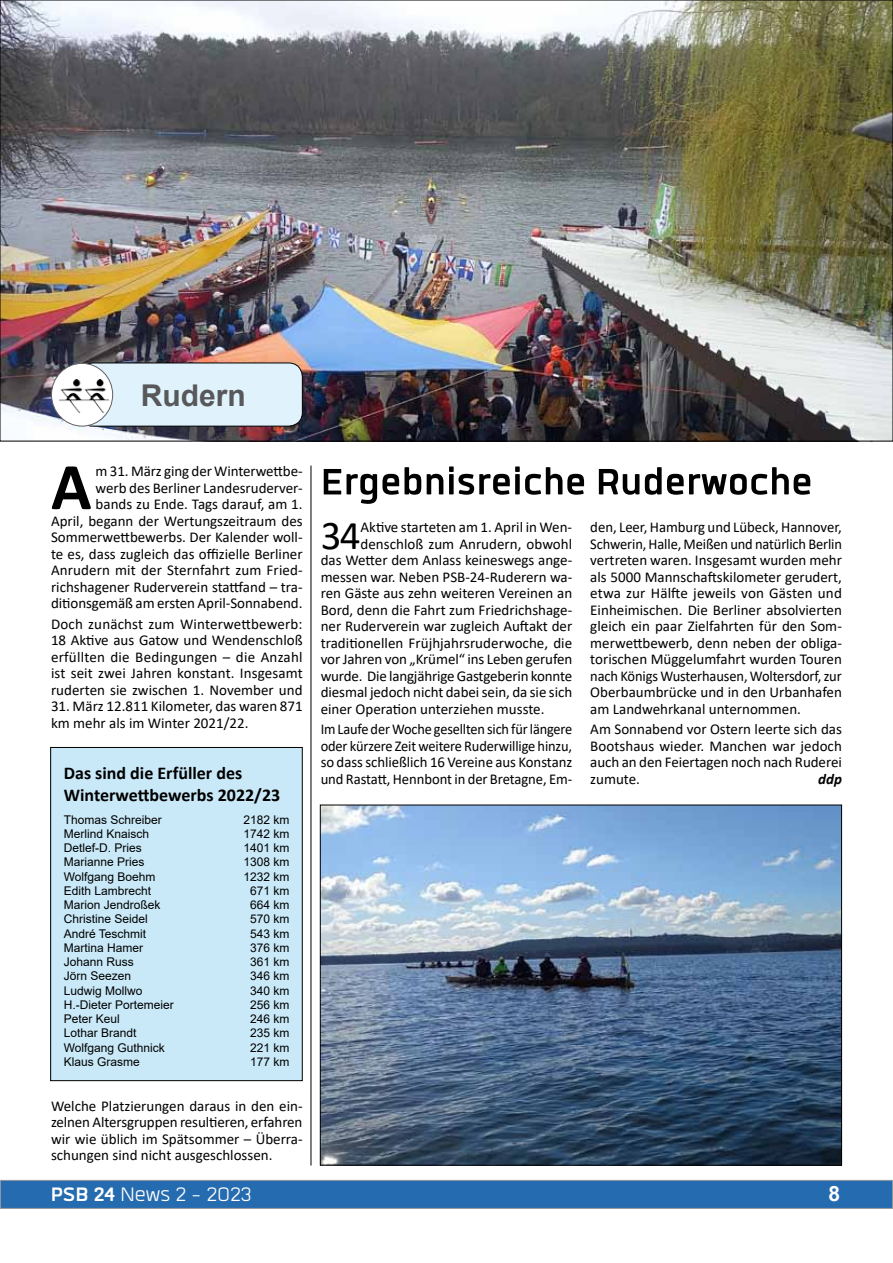
<style>
.page{position:relative;width:893px;height:1263px;background:#fff}
.page>*{position:absolute;margin:0;border:0;box-sizing:border-box;transform-origin:0 0}
.t1{font:700 67.05px "Calibri";color:#000}
.t2{font:700 51px "Quan";color:#000}
.t3{font:40.95px "Calibri";color:#000}
.t4{font:700 30px "Arial";color:#58585a}
.t5{font:27px "Quan";color:#fff}
.t6{font:700 21px "Arial";color:#fff}
.t7{font:700 18px/21.6px "Calibri";color:#000}
.t8{font:15px/16.5px "Calibri";color:#000;text-align:justify}
.t9{font:15px/16.5px "Calibri";color:#000;text-align:justify;scale:.95 1}
.t10{font:italic 700 15px "Calibri";color:#000}
.t11{font:12px "Arial";color:#000}
.s1{font-weight:700}
</style>
<div class="page">
<img style="left:2px;top:2px;width:889px;height:437px">
<div style="left:0;top:1180px;width:893px;height:28px;background:#256baf"></div>
<div style="left:0;top:1180px;width:893px;height:29px;border:1px solid #9c9e9f"></div>
<div style="left:79px;top:363px;width:223px;height:63px;background:#e0f2fb;border-radius:14px"></div>
<div style="left:79px;top:363px;width:224px;height:63px;border:1px solid #000;border-radius:14px"></div>
<div style="left:51px;top:363px;width:62px;height:63px;background:#fff;border-radius:50%"></div>
<div style="left:51px;top:363px;width:62px;height:64px;border:1px solid #606163;border-radius:50%"></div>
<img style="left:60px;top:379px;width:48px;height:34px">
<div style="left:51px;top:747px;width:251px;height:334px;background:#c9e9f8"></div>
<div style="left:50px;top:747px;width:253px;height:334px;border:1px solid #000"></div>
<img style="left:322px;top:807px;width:518px;height:356px">
<hr style="left:311px;top:466px;width:1px;height:699px;background:#000">
<h3 class="t4" style="left:141px;top:374px;width:106px">Rudern</h3>
<p class="t8" style="left:51px;top:462px;width:253px;text-align:right">m 31. März ging der Winterwettbe-<br>werb des Berliner Landesruderver-<br>bands zu Ende. Tags darauf, am 1.<br>April, begann der Wertungszeitraum des Sommerwettbewerbs. Der Kalender woll&shy;te es, dass zugleich das offizielle Berliner Anrudern mit der Sternfahrt zum Fried&shy;richshagener Ruderverein stattfand – tra&shy;ditionsgemäß am ersten April-Sonnabend.</p>
<p class="t8" style="left:51px;top:615px;width:253px">Doch zunächst zum Winterwettbewerb:<br>18 Aktive aus Gatow und Wendenschloß erfüllten die Bedingungen – die Anzahl ist seit zwei Jahren konstant. Insgesamt ruderten sie zwischen 1. November und</p>
<p class="t8" style="left:51px;top:698px;width:253px">31. März 12.811 Kilometer, das waren 871 km mehr als im Winter 2021/22.</p>
<p class="t7" style="left:64px;top:762px;width:218px">Das sind die Erfüller des<br>Winterwettbewerbs 2022/23</p>
<p class="t11" style="left:64px;top:811px;width:100px">Thomas Schreiber</p>
<p class="t11" style="left:244px;top:811px;width:48px">2182 km</p>
<p class="t11" style="left:64px;top:825px;width:87px">Merlind Knaisch</p>
<p class="t11" style="left:244px;top:825px;width:48px">1742 km</p>
<p class="t11" style="left:64px;top:840px;width:80px">Detlef-D. Pries</p>
<p class="t11" style="left:244px;top:840px;width:48px">1401 km</p>
<p class="t11" style="left:64px;top:854px;width:82px">Marianne Pries</p>
<p class="t11" style="left:244px;top:854px;width:48px">1308 km</p>
<p class="t11" style="left:64px;top:868px;width:93px">Wolfgang Boehm</p>
<p class="t11" style="left:244px;top:868px;width:48px">1232 km</p>
<p class="t11" style="left:64px;top:882px;width:89px">Edith Lambrecht</p>
<p class="t11" style="left:250px;top:882px;width:41px">671 km</p>
<p class="t11" style="left:64px;top:897px;width:98px">Marion Jendroßek</p>
<p class="t11" style="left:250px;top:897px;width:41px">664 km</p>
<p class="t11" style="left:64px;top:911px;width:86px">Christine Seidel</p>
<p class="t11" style="left:250px;top:911px;width:41px">570 km</p>
<p class="t11" style="left:64px;top:925px;width:84px">André Teschmit</p>
<p class="t11" style="left:250px;top:925px;width:41px">543 km</p>
<p class="t11" style="left:64px;top:939px;width:81px">Martina Hamer</p>
<p class="t11" style="left:250px;top:939px;width:41px">376 km</p>
<p class="t11" style="left:64px;top:954px;width:72px">Johann Russ</p>
<p class="t11" style="left:250px;top:954px;width:41px">361 km</p>
<p class="t11" style="left:64px;top:968px;width:69px">Jörn Seezen</p>
<p class="t11" style="left:250px;top:968px;width:41px">346 km</p>
<p class="t11" style="left:64px;top:982px;width:80px">Ludwig Mollwo</p>
<p class="t11" style="left:250px;top:982px;width:41px">340 km</p>
<p class="t11" style="left:64px;top:996px;width:112px">H.-Dieter Portemeier</p>
<p class="t11" style="left:250px;top:996px;width:41px">256 km</p>
<p class="t11" style="left:64px;top:1010px;width:58px">Peter Keul</p>
<p class="t11" style="left:250px;top:1010px;width:41px">246 km</p>
<p class="t11" style="left:64px;top:1025px;width:74px">Lothar Brandt</p>
<p class="t11" style="left:250px;top:1025px;width:41px">235 km</p>
<p class="t11" style="left:64px;top:1039px;width:103px">Wolfgang Guthnick</p>
<p class="t11" style="left:250px;top:1039px;width:41px">221 km</p>
<p class="t11" style="left:64px;top:1053px;width:78px">Klaus Grasme</p>
<p class="t11" style="left:250px;top:1053px;width:41px">177 km</p>
<p class="t8" style="left:51px;top:1097px;width:253px">Welche Platzierungen daraus in den ein&shy;zelnen Altersgruppen resultieren, erfahren wir wie üblich im Spätsommer – Überra&shy;schungen sind nicht ausgeschlossen.</p>
<h1 class="t1" style="left:51px;top:439px;width:42px">A</h1>
<h2 class="t2" style="left:321px;top:457px;width:493px">Ergebnisreiche Ruderwoche</h2>
<h3 class="t3" style="left:321px;top:507px;width:41px">34</h3>
<p class="t8" style="left:361px;top:518px;width:213px">Aktive starteten am 1. April in Wen-</p>
<p class="t8" style="left:590px;top:518px;width:253px">den, Leer, Hamburg und Lübeck, Hannover, Schwerin, Halle, Meißen und natürlich Berlin vertreten waren. Insgesamt wurden mehr als 5000 Mannschaftskilometer gerudert, etwa zur Hälfte jeweils von Gästen und Einheimischen. Die Berliner absolvierten gleich ein paar Zielfahrten für den Som&shy;merwettbewerb, denn neben der obliga&shy;torischen Müggelumfahrt wurden Touren nach Königs Wusterhausen, Woltersdorf, zur Oberbaumbrücke und in den Urbanhafen am Landwehrkanal unternommen.</p>
<p class="t8" style="left:590px;top:721px;width:253px">Am Sonnabend vor Ostern leerte sich das Bootshaus wieder. Manchen war jedoch auch an den Feiertagen noch nach Ruderei zumute.</p>
<p class="t8" style="left:361px;top:535px;width:213px">denschloß zum Anrudern, obwohl</p>
<p class="t8" style="left:321px;top:551px;width:253px">das Wetter dem Anlass keineswegs ange-</p>
<p class="t8" style="left:321px;top:568px;width:253px">messen war. Neben PSB-24-Ruderern wa-</p>
<p class="t8" style="left:321px;top:584px;width:253px">ren Gäste aus zehn weiteren Vereinen an</p>
<p class="t8" style="left:321px;top:601px;width:253px">Bord, denn die Fahrt zum Friedrichshage-</p>
<p class="t8" style="left:321px;top:617px;width:253px">ner Ruderverein war zugleich Auftakt der</p>
<p class="t8" style="left:321px;top:634px;width:253px">traditionellen Früjhjahrsruderwoche, die</p>
<p class="t8" style="left:321px;top:650px;width:253px">vor Jahren von „Krümel“ ins Leben gerufen</p>
<p class="t8" style="left:321px;top:667px;width:253px">wurde. Die langjährige Gastgeberin konnte</p>
<p class="t8" style="left:321px;top:683px;width:253px">diesmal jedoch nicht dabei sein, da sie sich</p>
<p class="t8" style="left:321px;top:700px;width:225px">einer Operation unterziehen musste.</p>
<p class="t9" style="left:321px;top:721px;width:266px">Im Laufe der Woche gesellten sich für längere oder kürzere Zeit weitere Ruderwillige hinzu, so dass schließlich 16 Vereine aus Konstanz und Rastatt, Hennbont in der Bretagne, Em-</p>
<p class="t10" style="left:818px;top:768px;width:25px">ddp</p>
<h3 class="t5" style="left:51px;top:1182px;width:203px"><span class="s1">PSB 24</span> News 2 - 2023</h3>
<h3 class="t6" style="left:828px;top:1179px;width:13px">8</h3>
</div>
